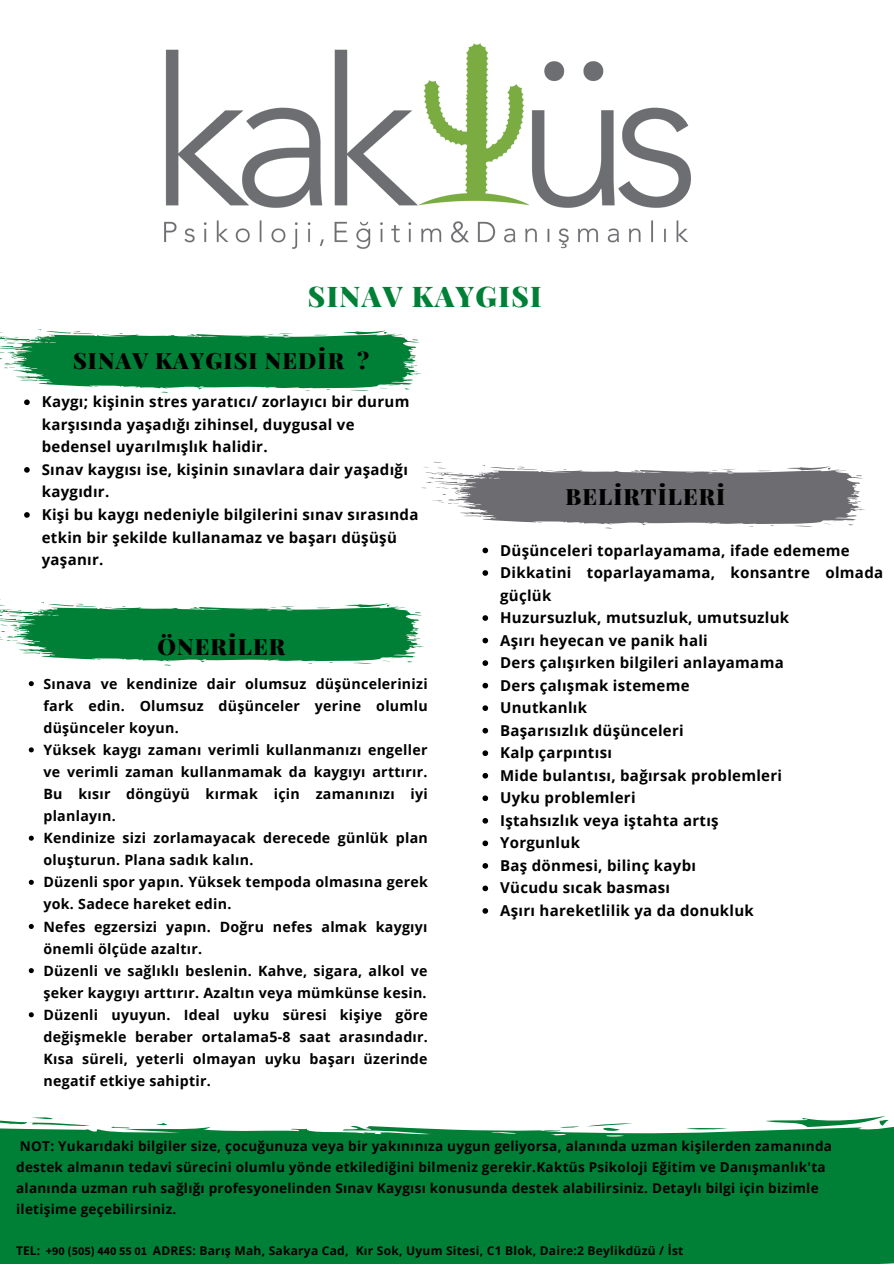
<style>
.page{position:relative;width:894px;height:1264px;background:#fff}
.page>*{position:absolute;margin:0;border:0;box-sizing:border-box;transform-origin:0 0}
.t1{font:900 28.5px "Playfair Display";letter-spacing:.05em;color:#008037}
.t2{font:900 22.5px "Playfair Display";letter-spacing:.05em;color:#000}
.t3{font:700 15px/22.5px "Open Sans";letter-spacing:.02em;color:#000}
.t4{font:700 14.25px/22px "Open Sans";letter-spacing:.02em;color:#000}
.t5{font:700 13.5px/21px "Open Sans";letter-spacing:.02em;color:#000}
.t6{font:700 12px "Open Sans";letter-spacing:.02em;color:#000}
.s1{font-family:"Source Sans Pro"}
</style>
<div class="page">
<img style="left:164px;top:43px;width:527px;height:206px">
<svg style="left:0;top:329px;width:422px;height:64px"></svg>
<svg style="left:421px;top:461px;width:444px;height:68px"></svg>
<svg style="left:0;top:599px;width:424px;height:67px"></svg>
<svg style="left:24px;top:399px;width:6px;height:6px"></svg>
<svg style="left:24px;top:467px;width:6px;height:5px"></svg>
<svg style="left:24px;top:512px;width:6px;height:6px"></svg>
<svg style="left:482px;top:547px;width:6px;height:6px"></svg>
<svg style="left:482px;top:570px;width:6px;height:6px"></svg>
<svg style="left:482px;top:615px;width:6px;height:6px"></svg>
<svg style="left:482px;top:637px;width:6px;height:6px"></svg>
<svg style="left:482px;top:660px;width:6px;height:6px"></svg>
<svg style="left:482px;top:682px;width:6px;height:6px"></svg>
<svg style="left:482px;top:705px;width:6px;height:6px"></svg>
<svg style="left:482px;top:728px;width:6px;height:5px"></svg>
<svg style="left:482px;top:750px;width:6px;height:6px"></svg>
<svg style="left:482px;top:773px;width:6px;height:5px"></svg>
<svg style="left:482px;top:795px;width:6px;height:6px"></svg>
<svg style="left:482px;top:818px;width:6px;height:5px"></svg>
<svg style="left:482px;top:840px;width:6px;height:6px"></svg>
<svg style="left:482px;top:863px;width:6px;height:5px"></svg>
<svg style="left:482px;top:885px;width:6px;height:6px"></svg>
<svg style="left:482px;top:908px;width:6px;height:5px"></svg>
<svg style="left:29px;top:681px;width:5px;height:5px"></svg>
<svg style="left:29px;top:747px;width:5px;height:5px"></svg>
<svg style="left:29px;top:835px;width:5px;height:5px"></svg>
<svg style="left:29px;top:879px;width:5px;height:5px"></svg>
<svg style="left:29px;top:924px;width:5px;height:5px"></svg>
<svg style="left:29px;top:968px;width:5px;height:5px"></svg>
<svg style="left:29px;top:1012px;width:5px;height:5px"></svg>
<svg style="left:0;top:1116px;width:893px;height:147px;background:#178b49"></svg>
<p class="t1" style="left:308px;top:276px;width:235px">SINAV KAYGISI</p>
<p class="t2" style="left:73px;top:344px;width:298px">SINAV KAYGISI NEDİR ?</p>
<p class="t3" style="left:42px;top:390px;width:369px">Kaygı; kişinin stres yaratıcı/ zorlayıcı bir durum karşısında yaşadığı zihinsel, duygusal ve bedensel uyarılmışlık halidir.</p>
<p class="t3" style="left:42px;top:458px;width:367px">Sınav kaygısı ise, kişinin sınavlara dair yaşadığı kaygıdır.</p>
<p class="t3" style="left:42px;top:503px;width:378px">Kişi bu kaygı nedeniyle bilgilerini sınav sırasında etkin bir şekilde kullanamaz ve başarı düşüşü yaşanır.</p>
<p class="t2" style="left:157px;top:630px;width:129px">ÖNERİLER</p>
<p class="t4" style="left:43px;top:672px;width:385px;text-align:justify">Sınava ve kendinize dair olumsuz düşüncelerinizi fark edin. Olumsuz düşünceler yerine olumlu düşünceler koyun.</p>
<p class="t4" style="left:43px;top:738px;width:386px;text-align:justify">Yüksek kaygı zamanı verimli kullanmanızı engeller ve verimli zaman kullanmamak da kaygıyı arttırır.<br>Bu kısır döngüyü kırmak için zamanınızı iyi planlayın.</p>
<p class="t4" style="left:43px;top:826px;width:386px">Kendinize sizi zorlamayacak derecede günlük plan oluşturun. Plana sadık kalın.</p>
<p class="t4" style="left:43px;top:870px;width:386px">Düzenli spor yapın. Yüksek tempoda olmasına gerek yok. Sadece hareket edin.</p>
<p class="t4" style="left:43px;top:915px;width:385px">Nefes egzersizi yapın. Doğru nefes almak kaygıyı önemli ölçüde azaltır.</p>
<p class="t4" style="left:43px;top:959px;width:385px">Düzenli ve sağlıklı beslenin. Kahve, sigara, alkol ve şeker kaygıyı arttırır. Azaltın veya mümkünse kesin.</p>
<p class="t4" style="left:43px;top:1003px;width:386px;text-align:justify">Düzenli uyuyun. Ideal uyku süresi kişiye göre değişmekle beraber ortalama5-8 saat arasındadır.<br>Kısa süreli, yeterli olmayan uyku başarı üzerinde negatif etkiye sahiptir.</p>
<p class="t2" style="left:565px;top:480px;width:161px">BELİRTİLERİ</p>
<p class="t3" style="left:500px;top:538px;width:351px">Düşünceleri toparlayamama, ifade edememe</p>
<p class="t3" style="left:500px;top:561px;width:384px">Dikkatini toparlayamama, konsantre olmada güçlük</p>
<p class="t3" style="left:500px;top:606px;width:290px">Huzursuzluk, mutsuzluk, umutsuzluk</p>
<p class="t3" style="left:500px;top:628px;width:209px">Aşırı heyecan ve panik hali</p>
<p class="t3" style="left:500px;top:651px;width:285px">Ders çalışırken bilgileri anlayamama</p>
<p class="t3" style="left:500px;top:673px;width:191px">Ders çalışmak istememe</p>
<p class="t3" style="left:500px;top:696px;width:88px">Unutkanlık</p>
<p class="t3" style="left:500px;top:718px;width:185px">Başarısızlık düşünceleri</p>
<p class="t3" style="left:500px;top:741px;width:113px">Kalp çarpıntısı</p>
<p class="t3" style="left:500px;top:763px;width:283px">Mide bulantısı, bağırsak problemleri</p>
<p class="t3" style="left:500px;top:786px;width:137px">Uyku problemleri</p>
<p class="t3" style="left:500px;top:808px;width:220px">Iştahsızlık veya iştahta artış</p>
<p class="t3" style="left:500px;top:831px;width:81px">Yorgunluk</p>
<p class="t3" style="left:500px;top:853px;width:197px">Baş dönmesi, bilinç kaybı</p>
<p class="t3" style="left:500px;top:876px;width:171px">Vücudu sıcak basması</p>
<p class="t3" style="left:500px;top:898px;width:255px">Aşırı hareketlilik ya da donukluk</p>
<p class="t5" style="left:16px;top:1135px;width:817px">NOT: Yukarıdaki bilgiler size, çocuğunuza veya bir yakınınıza uygun geliyorsa, alanında uzman kişilerden zamanında destek almanın tedavi sürecini olumlu yönde etkilediğini bilmeniz gerekir.Kaktüs Psikoloji Eğitim ve Danışmanlık'ta alanında uzman ruh sağlığı profesyonelinden Sınav Kaygısı konusunda destek alabilirsiniz. Detaylı bilgi için bizimle iletişime geçebilirsiniz.</p>
<p class="t6" style="left:16px;top:1241px;width:668px">TEL: <span class="s1">+90 (505) 440 55 01</span> ADRES: Barış Mah, Sakarya Cad, Kır Sok, Uyum Sitesi, C1 Blok, Daire:2 Beylikdüzü / İst</p>
</div>
